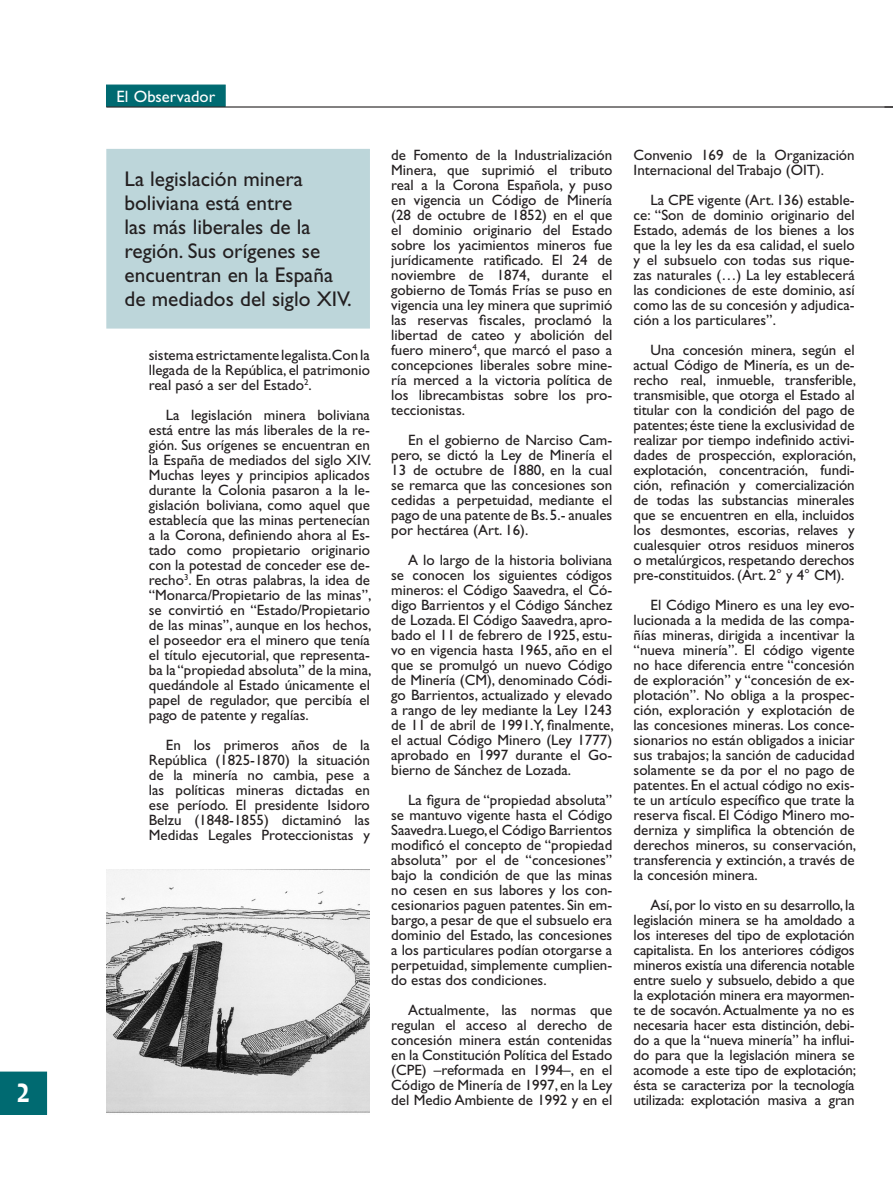
<style>
.page{position:relative;width:893px;height:1191px;background:#fff}
.page>*{position:absolute;margin:0;border:0;box-sizing:border-box;transform-origin:0 0}
.t1{font:700 36px "Candara";color:#fff;scale:.8 1}
.Citas{font:21.3px/24px "Gill Sans";color:#231f20}
.t2{font:16.5px "Gill Sans";color:#fff}
.Texto{font:15px/15px "Gill Sans";color:#231f20;text-align:justify}
</style>
<div class="page">
<div style="left:0;top:1071px;width:47px;height:43px;background:#006a71"></div>
<div style="left:106px;top:85px;width:119px;height:22px;background:#006a71"></div>
<hr style="left:106px;top:106px;width:787px;height:2px;background:#231f20">
<svg style="left:884px;top:106px;width:9px;height:2px"></svg>
<img style="left:106px;top:869px;width:264px;height:244px">
<div style="left:106px;top:149px;width:264px;height:179px;background:#bdd6da"></div>
<p class="t1" style="left:16px;top:1068px;width:19px">2</p>
<p class="t2" style="left:116px;top:87px;width:100px">El Observador</p>
<p class="Citas" style="left:125px;top:167px;width:229px">La legislación minera boliviana está entre<br>las más liberales de la región. Sus orígenes se encuentran en la España de mediados del siglo XIV.</p>
<p class="Texto" style="left:149px;top:347px;width:223px">sistema estrictamente legalista.Con la llegada de la República, el patrimonio real pasó a ser del Estado<sup>2</sup>.</p>
<p class="Texto" style="left:149px;top:407px;width:224px;text-indent:17px">La legislación minera boliviana está entre las más liberales de la re&shy;gión. Sus orígenes se encuentran en la España de mediados del siglo XIV.<br>Muchas leyes y principios aplicados durante la Colonia pasaron a la le&shy;gislación boliviana, como aquel que establecía que las minas pertenecían a la Corona, definiendo ahora al Es&shy;tado como propietario originario con la potestad de conceder ese de&shy;recho<sup>3</sup>. En otras palabras, la idea de “Monarca/Propietario de las minas”, se convirtió en “Estado/Propietario de las minas”, aunque en los hechos, el poseedor era el minero que tenía el título ejecutorial, que representa&shy;ba la “propiedad absoluta” de la mina, quedándole al Estado únicamente el papel de regulador, que percibía el pago de patente y regalías.</p>
<p class="Texto" style="left:149px;top:737px;width:223px;text-indent:17px">En los primeros años de la República (1825-1870) la situación de la minería no cambia, pese a las políticas mineras dictadas en ese período. El presidente Isidoro Belzu (1848-1855) dictaminó las Medidas Legales Proteccionistas y</p>
<p class="Texto" style="left:391px;top:148px;width:223px">de Fomento de la Industrialización Minera, que suprimió el tributo real a la Corona Española, y puso en vigencia un Código de Minería (28 de octubre de 1852) en el que el dominio originario del Estado sobre los yacimientos mineros fue jurídicamente ratificado. El 24 de noviembre de 1874, durante el gobierno de Tomás Frías se puso en vigencia una ley minera que suprimió las reservas fiscales, proclamó la libertad de cateo y abolición del fuero minero<sup>4</sup>, que marcó el paso a concepciones liberales sobre mine&shy;ría merced a la victoria política de los librecambistas sobre los pro&shy;teccionistas.</p>
<p class="Texto" style="left:391px;top:433px;width:223px;text-indent:17px">En el gobierno de Narciso Cam&shy;pero, se dictó la Ley de Minería el 13 de octubre de 1880, en la cual se remarca que las concesiones son cedidas a perpetuidad, mediante el pago de una patente de Bs. 5.- anuales por hectárea (Art. 16).</p>
<p class="Texto" style="left:391px;top:553px;width:224px;text-indent:17px">A lo largo de la historia boliviana se conocen los siguientes códigos mineros: el Código Saavedra, el Có&shy;digo Barrientos y el Código Sánchez de Lozada. El Código Saavedra, apro&shy;bado el 11 de febrero de 1925, estu&shy;vo en vigencia hasta 1965, año en el que se promulgó un nuevo Código de Minería (CM), denominado Códi&shy;go Barrientos, actualizado y elevado a rango de ley mediante la Ley 1243 de 11 de abril de 1991.Y, finalmente, el actual Código Minero (Ley 1777) aprobado en 1997 durante el Go&shy;bierno de Sánchez de Lozada.</p>
<p class="Texto" style="left:391px;top:793px;width:223px;text-indent:17px">La figura de “propiedad absoluta” se mantuvo vigente hasta el Código Saavedra. Luego, el Código Barrientos modificó el concepto de “propiedad absoluta” por el de “concesiones” bajo la condición de que las minas no cesen en sus labores y los con&shy;cesionarios paguen patentes. Sin em&shy;bargo, a pesar de que el subsuelo era dominio del Estado, las concesiones a los particulares podían otorgarse a perpetuidad, simplemente cumplien&shy;do estas dos condiciones.</p>
<p class="Texto" style="left:391px;top:1003px;width:223px;text-indent:17px">Actualmente, las normas que regulan el acceso al derecho de concesión minera están contenidas en la Constitución Política del Estado (CPE) –reformada en 1994–, en el Código de Minería de 1997, en la Ley del Medio Ambiente de 1992 y en el</p>
<p class="Texto" style="left:634px;top:148px;width:223px">Convenio 169 de la Organización<br>Internacional del Trabajo (OIT).</p>
<p class="Texto" style="left:634px;top:193px;width:223px;text-indent:17px">La CPE vigente (Art. 136) estable&shy;ce: “Son de dominio originario del Estado, además de los bienes a los que la ley les da esa calidad, el suelo y el subsuelo con todas sus rique&shy;zas naturales (…) La ley establecerá las condiciones de este dominio, así como las de su concesión y adjudica&shy;ción a los particulares”.</p>
<p class="Texto" style="left:634px;top:343px;width:224px;text-indent:17px">Una concesión minera, según el actual Código de Minería, es un de&shy;recho real, inmueble, transferible, transmisible, que otorga el Estado al titular con la condición del pago de patentes; éste tiene la exclusividad de realizar por tiempo indefinido activi&shy;dades de prospección, exploración, explotación, concentración, fundi&shy;ción, refinación y comercialización de todas las substancias minerales que se encuentren en ella, incluidos los desmontes, escorias, relaves y cualesquier otros residuos mineros o metalúrgicos, respetando derechos pre-constituidos. (Art. 2° y 4° CM).</p>
<p class="Texto" style="left:634px;top:598px;width:224px;text-indent:17px">El Código Minero es una ley evo&shy;lucionada a la medida de las compa&shy;ñías mineras, dirigida a incentivar la “nueva minería”. El código vigente no hace diferencia entre “concesión de exploración” y “concesión de ex&shy;plotación”. No obliga a la prospec&shy;ción, exploración y explotación de las concesiones mineras. Los conce&shy;sionarios no están obligados a iniciar sus trabajos; la sanción de caducidad solamente se da por el no pago de patentes. En el actual código no exis&shy;te un artículo específico que trate la reserva fiscal. El Código Minero mo&shy;derniza y simplifica la obtención de derechos mineros, su conservación, transferencia y extinción, a través de la concesión minera.</p>
<p class="Texto" style="left:634px;top:898px;width:224px;text-indent:17px">Así, por lo visto en su desarrollo, la legislación minera se ha amoldado a los intereses del tipo de explotación capitalista. En los anteriores códigos mineros existía una diferencia notable entre suelo y subsuelo, debido a que la explotación minera era mayormen&shy;te de socavón. Actualmente ya no es necesaria hacer esta distinción, debi&shy;do a que la “nueva minería” ha influi&shy;do para que la legislación minera se acomode a este tipo de explotación; ésta se caracteriza por la tecnología utilizada: explotación masiva a gran</p>
</div>
